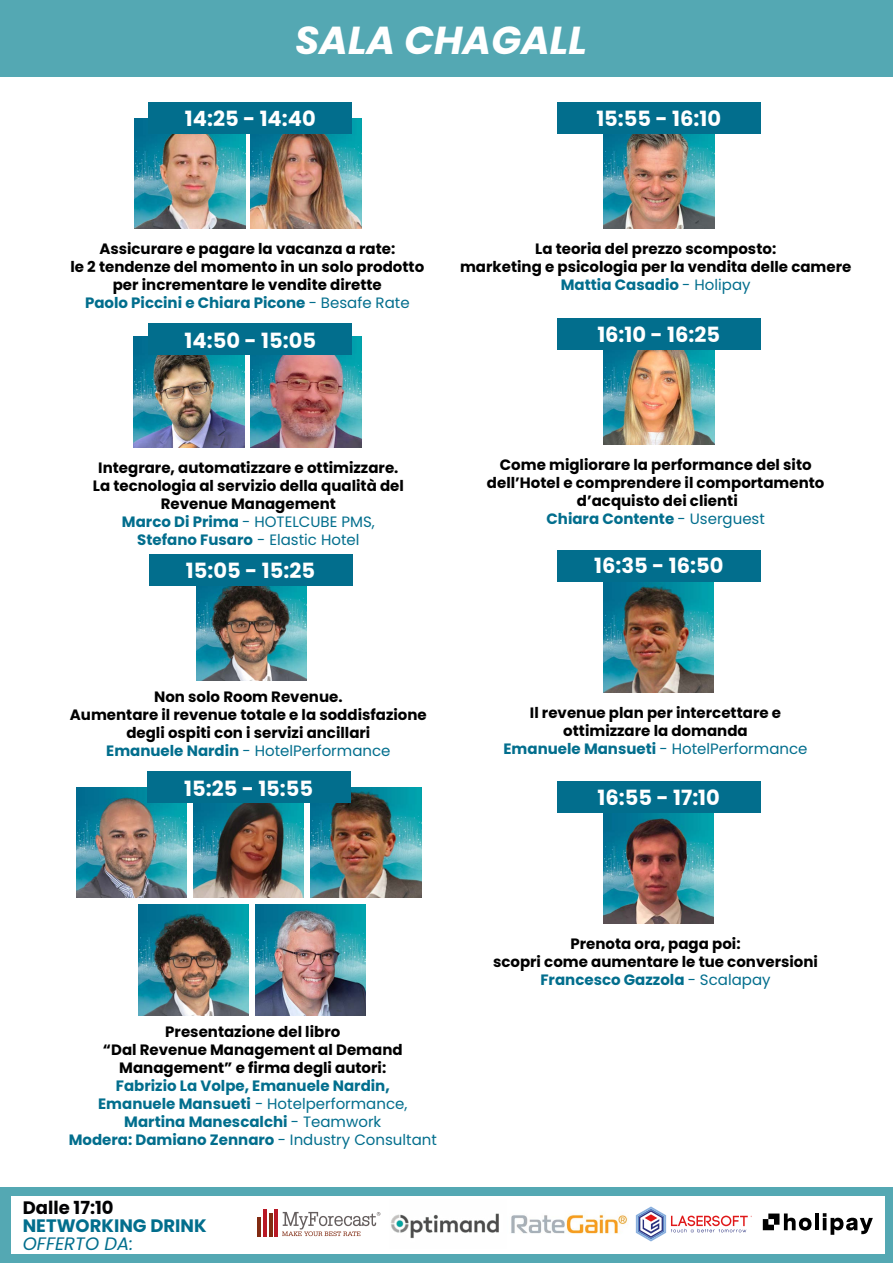
<style>
.page{position:relative;width:893px;height:1263px;background:#fff}
.page>*{position:absolute;margin:0;border:0;box-sizing:border-box;transform-origin:0 0}
.t1{font:italic 700 39px "Poppins";color:#fff}
.t2{font:700 21px "Poppins";color:#fff}
.t3{font:700 18px "Poppins";color:#026e8d}
.t4{font:italic 18px "Poppins";color:#026e8d}
.t5{font:700 18px "Poppins";color:#020203}
.t6{font:700 15px/18px "Poppins";color:#000;text-align:center}
.t7{font:700 15px/18px "Poppins";color:#026e8d;text-align:center}
.s1{color:#026e8d}
.s2{font-weight:400;color:#026e8d}
.s3{font-weight:400}
</style>
<div class="page">
<img style="left:251px;top:118px;width:110px;height:111px">
<img style="left:603px;top:134px;width:111px;height:95px">
<img style="left:603px;top:350px;width:111px;height:95px">
<img style="left:196px;top:585px;width:111px;height:95px">
<img style="left:135px;top:118px;width:110px;height:111px">
<img style="left:311px;top:787px;width:110px;height:111px">
<img style="left:255px;top:904px;width:111px;height:111px">
<img style="left:193px;top:803px;width:111px;height:95px">
<img style="left:76px;top:787px;width:111px;height:111px">
<img style="left:138px;top:904px;width:111px;height:111px">
<div style="left:147px;top:771px;width:203px;height:32px;background:#026e8d"></div>
<div style="left:149px;top:102px;width:203px;height:32px;background:#026e8d"></div>
<div style="left:557px;top:102px;width:203px;height:32px;background:#026e8d"></div>
<div style="left:557px;top:318px;width:203px;height:32px;background:#026e8d"></div>
<div style="left:557px;top:550px;width:203px;height:32px;background:#026e8d"></div>
<div style="left:557px;top:781px;width:203px;height:32px;background:#026e8d"></div>
<div style="left:0;top:0;width:893px;height:77px;background:#54a8b3"></div>
<img style="left:134px;top:337px;width:110px;height:110px">
<img style="left:250px;top:337px;width:111px;height:110px">
<div style="left:0;top:1187px;width:893px;height:76px;background:#54a8b3"></div>
<div style="left:11px;top:1196px;width:873px;height:58px;background:#fff"></div>
<hr style="left:257px;top:1217px;width:4px;height:19px;background:#812b12">
<hr style="left:263px;top:1209px;width:3px;height:27px;background:#b91825">
<hr style="left:269px;top:1213px;width:4px;height:23px;background:#812b12">
<hr style="left:275px;top:1209px;width:3px;height:27px;background:#b91825">
<svg style="left:282px;top:1212px;width:98px;height:24px"></svg>
<img style="left:390px;top:1213px;width:109px;height:26px">
<img style="left:511px;top:1214px;width:117px;height:20px">
<svg style="left:636px;top:1206px;width:116px;height:35px"></svg>
<hr style="left:815px;top:1213px;width:4px;height:17px;background:#000">
<svg style="left:823px;top:1213px;width:50px;height:22px"></svg>
<svg style="left:763px;top:1213px;width:48px;height:17px"></svg>
<div style="left:149px;top:323px;width:203px;height:32px;background:#026e8d"></div>
<div style="left:149px;top:554px;width:203px;height:31px;background:#026e8d"></div>
<img style="left:603px;top:582px;width:111px;height:111px">
<img style="left:603px;top:813px;width:111px;height:111px">
<h1 class="t1" style="left:295px;top:17px;width:293px">SALA CHAGALL</h1>
<h2 class="t2" style="left:185px;top:107px;width:132px">14:25 - 14:40</h2>
<h2 class="t2" style="left:596px;top:107px;width:126px">15:55 - 16:10</h2>
<p class="t6" style="left:70px;top:240px;width:355px">Assicurare e pagare la vacanza a rate:<br>le 2 tendenze del momento in un solo prodotto per incrementare le vendite dirette<br><span class="s1">Paolo Piccini e Chiara Picone</span> <span class="s2">- Besafe Rate</span></p>
<p class="t6" style="left:460px;top:240px;width:393px">La teoria del prezzo scomposto:<br>marketing e psicologia per la vendita delle camere<br><span class="s1">Mattia Casadio</span> <span class="s2">- Holipay</span></p>
<h2 class="t2" style="left:185px;top:328px;width:133px">14:50 - 15:05</h2>
<p class="t6" style="left:93px;top:459px;width:313px">Integrare, automatizzare e ottimizzare.<br>La tecnologia al servizio della qualità del Revenue Management<br><span class="s1">Marco Di Prima</span> <span class="s2">- HOTELCUBE PMS, </span><span class="s1">Stefano Fusaro</span> <span class="s2">- Elastic Hotel</span></p>
<h2 class="t2" style="left:186px;top:558px;width:131px">15:05 - 15:25</h2>
<p class="t6" style="left:70px;top:688px;width:358px">Non solo Room Revenue.<br>Aumentare il revenue totale e la soddisfazione degli ospiti con i servizi ancillari<br><span class="s1">Emanuele Nardin</span> <span class="s2">- HotelPerformance</span></p>
<h2 class="t2" style="left:184px;top:776px;width:131px">15:25 - 15:55</h2>
<h2 class="t2" style="left:597px;top:323px;width:124px">16:10 - 16:25</h2>
<p class="t6" style="left:487px;top:456px;width:339px">Come migliorare la performance del sito dell’Hotel e comprendere il comportamento d’acquisto dei clienti<br><span class="s1">Chiara Contente</span> <span class="s2">- Userguest</span></p>
<h2 class="t2" style="left:594px;top:554px;width:131px">16:35 - 16:50</h2>
<p class="t6" style="left:503px;top:704px;width:305px">Il revenue plan per intercettare e ottimizzare la domanda<br><span class="s1">Emanuele Mansueti</span> <span class="s2">- HotelPerformance</span></p>
<h2 class="t2" style="left:598px;top:785px;width:124px">16:55 - 17:10</h2>
<p class="t6" style="left:103px;top:1023px;width:301px">Presentazione del libro<br>“Dal Revenue Management al Demand<br>Management” e firma degli autori:</p>
<p class="t7" style="left:69px;top:1077px;width:370px">Fabrizio La Volpe, Emanuele Nardin,<br>Emanuele Mansueti <span class="s3">- Hotelperformance, </span>Martina Manescalchi <span class="s3">- Teamwork<br></span>Modera: Damiano Zennaro <span class="s3">- Industry Consultant</span></p>
<p class="t5" style="left:23px;top:1197px;width:92px">Dalle 17:10</p>
<p class="t3" style="left:23px;top:1215px;width:185px">NETWORKING DRINK</p>
<p class="t4" style="left:23px;top:1233px;width:112px">OFFERTO DA:</p>
<p class="t6" style="left:493px;top:935px;width:326px">Prenota ora, paga poi:<br>scopri come aumentare le tue conversioni<br><span class="s1">Francesco Gazzola</span> <span class="s2">- Scalapay</span></p>
</div>
